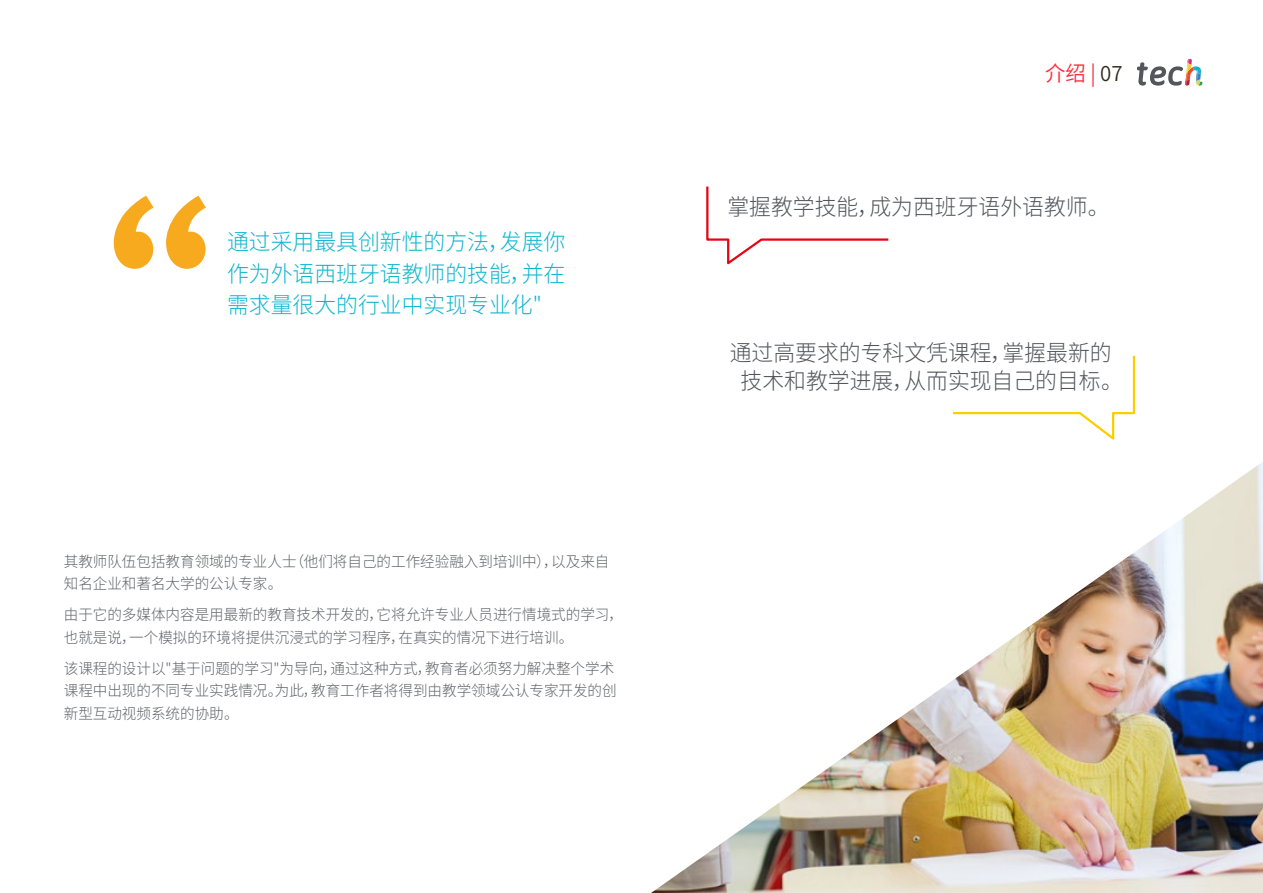
<style>
.page{position:relative;width:1263px;height:893px;background:#fff}
.page>*{position:absolute;margin:0;border:0;box-sizing:border-box;transform-origin:0 0}
.t1{font:300 22.5px/28.5px "Source Han Sans CN";color:#52555b;text-align:center}
.t2{font:300 22.5px/31.5px "Source Han Sans CN";color:#0fb6cf;text-align:justify}
.t3{font:21px "Source Han Sans CN";color:#ff293a}
.t4{font:300 15px/22.5px "Source Han Sans CN";color:#61646a}
.s1{color:#fc2a3b}
.s2{color:#312e20}
</style>
<div class="page">
<svg style="left:114px;top:196px;width:92px;height:73px"></svg>
<img style="left:651px;top:462px;width:612px;height:431px">
<svg style="left:953px;top:355px;width:183px;height:85px"></svg>
<svg style="left:706px;top:186px;width:183px;height:79px"></svg>
<svg style="left:1137px;top:59px;width:65px;height:27px"></svg>
<h1 class="t2" style="left:227px;top:227px;width:340px">通过采用最具创新性的方法，发展你作为外语西班牙语教师的技能，并在需求量很大的行业中实现专业化"</h1>
<p class="t4" style="left:64px;top:550px;width:547px">其教师队伍包括教育领域的专业人士（他们将自己的工作经验融入到培训中），以及来自知名企业和著名大学的公认专家。</p>
<p class="t4" style="left:64px;top:604px;width:561px">由于它的多媒体内容是用最新的教育技术开发的，它将允许专业人员进行情境式的学习，也就是说，一个模拟的环境将提供沉浸式的学习程序，在真实的情况下进行培训。</p>
<p class="t4" style="left:64px;top:657px;width:554px">该课程的设计以"基于问题的学习"为导向，通过这种方式，教育者必须努力解决整个学术课程中出现的不同专业实践情况。为此，教育工作者将得到由教学领域公认专家开发的创新型互动视频系统的协助。</p>
<h2 class="t3" style="left:1045px;top:61px;width:79px">介绍 <span class="s1">|</span> <span class="s2">07</span></h2>
<h1 class="t1" style="left:727px;top:193px;width:384px">掌握教学技能，成为西班牙语外语教师。</h1>
<h1 class="t1" style="left:730px;top:339px;width:395px">通过高要求的专科文凭课程，掌握最新的技术和教学进展，从而实现自己的目标。</h1>
</div>
